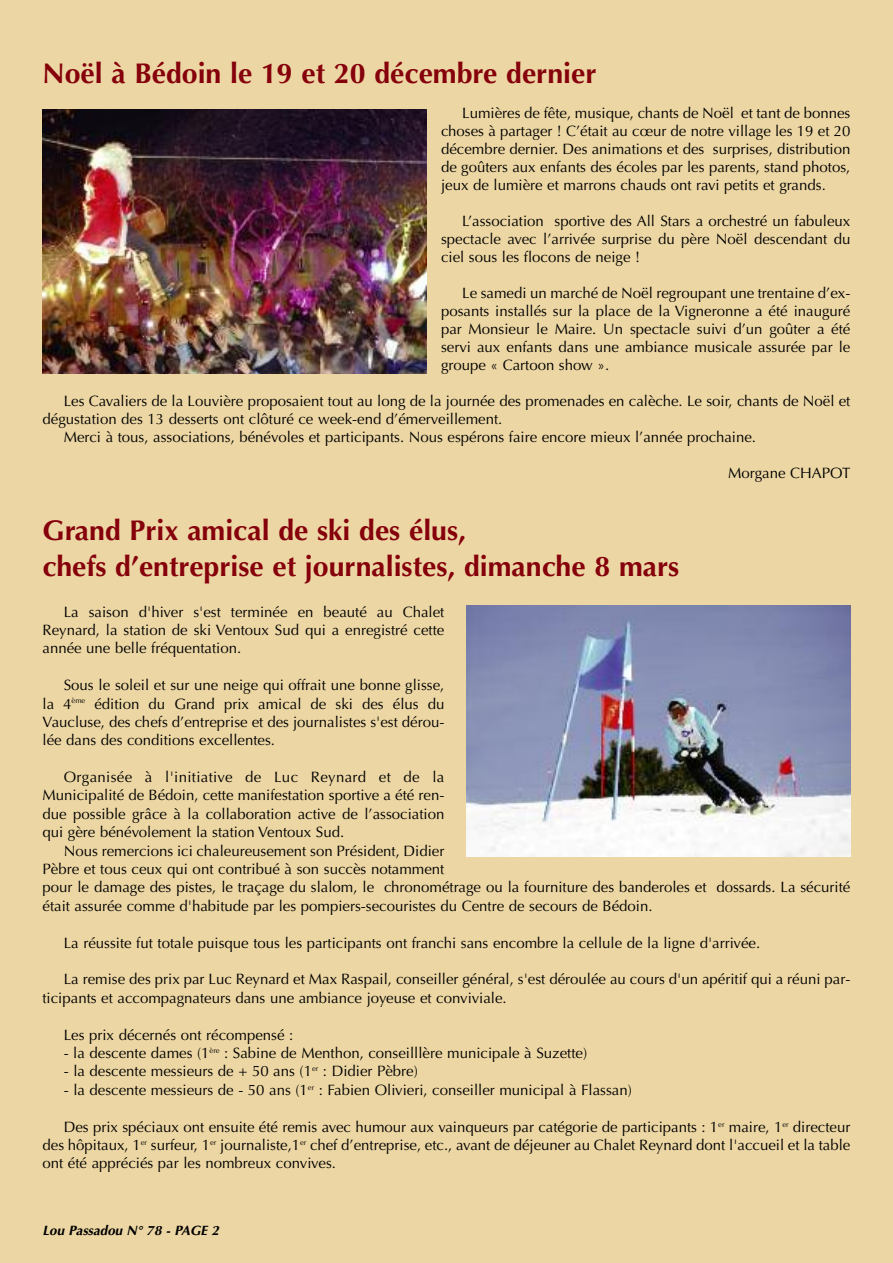
<style>
.page{position:relative;width:893px;height:1263px;background:#ecd6a3}
.page>*{position:absolute;margin:0;border:0;box-sizing:border-box;transform-origin:0 0}
.t1{font:700 28.5px/36px "Optima";color:#85000b}
.t2{font:15px/18.5px "Optima";color:#000;text-align:justify}
.t3{font:italic 700 13.5px "Optima";color:#000}
</style>
<div class="page">
<img style="left:467px;top:605px;width:383px;height:251px">
<img style="left:43px;top:109px;width:383px;height:265px">
<h1 class="t1" style="left:43px;top:55px;width:555px">Noël à Bédoin le 19 et 20 décembre dernier</h1>
<p class="t2" style="left:441px;top:105px;width:411px;line-height:18px;text-indent:21px">Lumières de fête, musique, chants de Noël et tant de bonnes choses à partager ! C’était au cœur de notre village les 19 et 20 décembre dernier. Des animations et des surprises, distribution de goûters aux enfants des écoles par les parents, stand photos, jeux de lumière et marrons chauds ont ravi petits et grands.</p>
<p class="t2" style="left:441px;top:213px;width:411px;line-height:18px;text-indent:21px">L’association sportive des All Stars a orchestré un fabuleux spectacle avec l’arrivée surprise du père Noël descendant du ciel sous les flocons de neige !</p>
<p class="t2" style="left:441px;top:285px;width:411px;line-height:18px;text-indent:21px">Le samedi un marché de Noël regroupant une trentaine d’ex&shy;posants installés sur la place de la Vigneronne a été inauguré par Monsieur le Maire. Un spectacle suivi d’un goûter a été servi aux enfants dans une ambiance musicale assurée par le groupe « Cartoon show ».</p>
<p class="t2" style="left:64px;top:393px;width:788px">Les Cavaliers de la Louvière proposaient tout au long de la journée des promenades en calèche. Le soir, chants de Noël et</p>
<p class="t2" style="left:43px;top:411px;width:461px">dégustation des 13 desserts ont clôturé ce week-end d’émerveillement.</p>
<p class="t2" style="left:64px;top:429px;width:694px">Merci à tous, associations, bénévoles et participants. Nous espérons faire encore mieux l’année prochaine.</p>
<p class="t2" style="left:728px;top:465px;width:124px">Morgane CHAPOT</p>
<h1 class="t1" style="left:43px;top:512px;width:638px">Grand Prix amical de ski des élus,<br>chefs d’entreprise et journalistes, dimanche 8 mars</h1>
<p class="t2" style="left:43px;top:604px;width:403px;text-indent:21px">La saison d'hiver s'est terminée en beauté au Chalet Reynard, la station de ski Ventoux Sud qui a enregistré cette année une belle fréquentation.</p>
<p class="t2" style="left:43px;top:677px;width:403px;text-indent:21px">Sous le soleil et sur une neige qui offrait une bonne glisse, la 4<sup>ème</sup> édition du Grand prix amical de ski des élus du Vaucluse, des chefs d’entreprise et des journalistes s'est dérou&shy;lée dans des conditions excellentes.</p>
<p class="t2" style="left:43px;top:769px;width:403px;text-indent:21px">Organisée à l'initiative de Luc Reynard et de la Municipalité de Bédoin, cette manifestation sportive a été ren&shy;due possible grâce à la collaboration active de l’association qui gère bénévolement la station Ventoux Sud.</p>
<p class="t2" style="left:43px;top:843px;width:809px;text-align:left;text-indent:21px">Nous remercions ici chaleureusement son Président, Didier<br>Pèbre et tous ceux qui ont contribué à son succès notamment<br>pour le damage des pistes, le traçage du slalom, le chronométrage ou la fourniture des banderoles et dossards. La sécurité était assurée comme d'habitude par les pompiers-secouristes du Centre de secours de Bédoin.</p>
<p class="t2" style="left:64px;top:935px;width:698px">La réussite fut totale puisque tous les participants ont franchi sans encombre la cellule de la ligne d'arrivée.</p>
<p class="t2" style="left:42px;top:971px;width:809px;text-indent:21px">La remise des prix par Luc Reynard et Max Raspail, conseiller général, s'est déroulée au cours d'un apéritif qui a réuni par&shy;ticipants et accompagnateurs dans une ambiance joyeuse et conviviale.</p>
<p class="t2" style="left:64px;top:1027px;width:231px">Les prix décernés ont récompensé :</p>
<p class="t2" style="left:64px;top:1045px;width:525px">- la descente dames (1<sup>ère</sup> : Sabine de Menthon, conseilllère municipale à Suzette)</p>
<p class="t2" style="left:64px;top:1063px;width:356px">- la descente messieurs de + 50 ans (1<sup>er</sup> : Didier Pèbre)</p>
<p class="t2" style="left:64px;top:1082px;width:570px">- la descente messieurs de - 50 ans (1<sup>er</sup> : Fabien Olivieri, conseiller municipal à Flassan)</p>
<p class="t2" style="left:43px;top:1119px;width:809px;text-indent:21px">Des prix spéciaux ont ensuite été remis avec humour aux vainqueurs par catégorie de participants : 1<sup>er</sup> maire, 1<sup>er</sup> directeur des hôpitaux, 1<sup>er</sup> surfeur, 1<sup>er</sup> journaliste,1<sup>er</sup> chef d’entreprise, etc., avant de déjeuner au Chalet Reynard dont l'accueil et la table ont été appréciés par les nombreux convives.</p>
<p class="t3" style="left:43px;top:1225px;width:178px">Lou Passadou N° 78 - PAGE 2</p>
</div>
